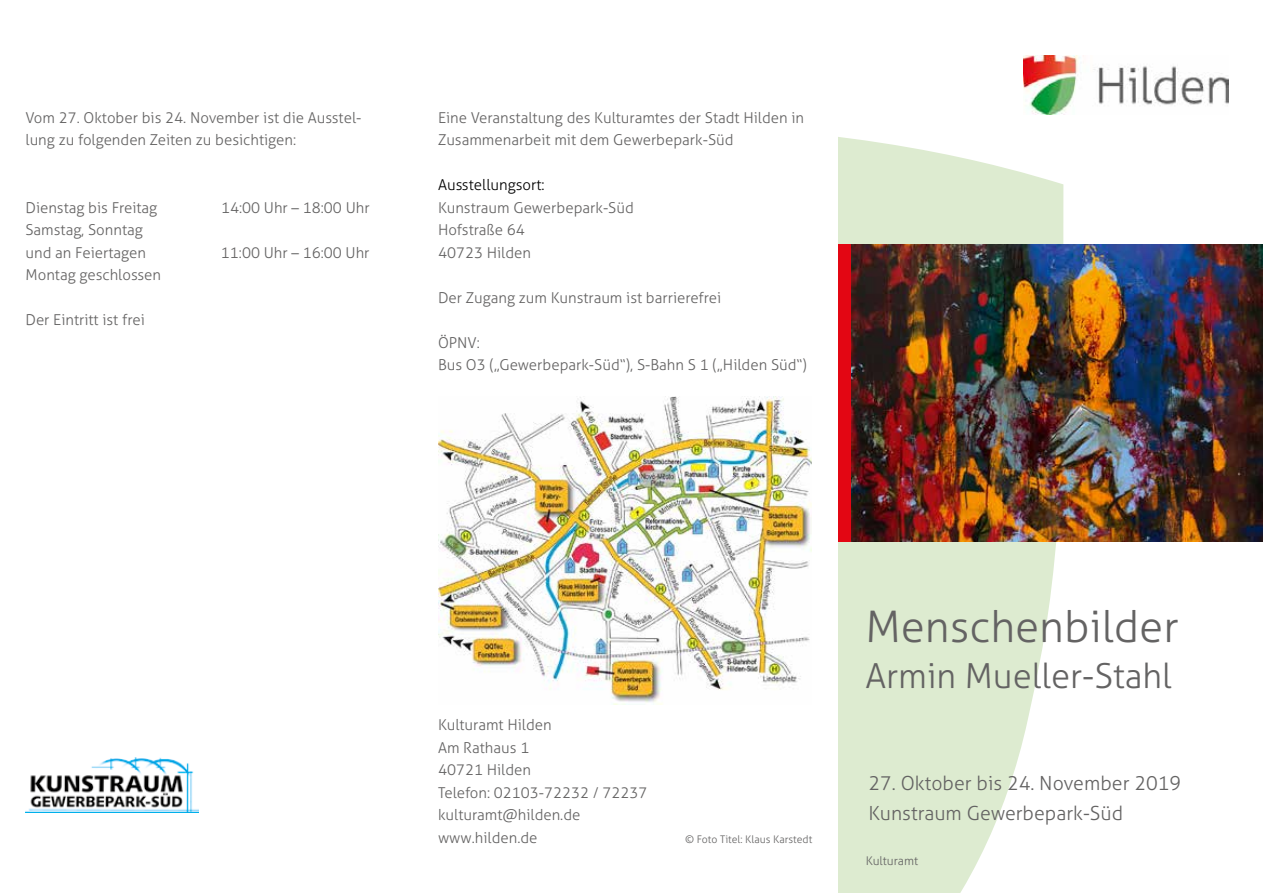
<style>
.page{position:relative;width:1263px;height:893px;background:#fff}
.page>*{position:absolute;margin:0;border:0;box-sizing:border-box;transform-origin:0 0}
.t1{font:300 43.5px "Aller";color:#646363}
.t2{font:300 34.5px "Aller";color:#646363}
.t3{font:300 19.5px/30px "Aller";color:#646363}
.t4{font:300 15px/22.5px "Aller";color:#646363}
.t5{font:300 15px "Aller";color:#000}
.t6{font:300 12px "Aller";color:#646363}
.t7{font:300 10.5px "Aller";color:#646363}
</style>
<div class="page">
<img style="left:1024px;top:55px;width:205px;height:60px">
<svg style="left:838px;top:137px;width:225px;height:756px;background:#e1edd6"></svg>
<img style="left:438px;top:397px;width:374px;height:308px">
<img style="left:26px;top:757px;width:173px;height:55px">
<img style="left:850px;top:244px;width:413px;height:298px">
<div style="left:838px;top:244px;width:12px;height:298px;background:#e30613"></div>
<p class="t4" style="left:26px;top:106px;width:337px">Vom 27. Oktober bis 24. November ist die Ausstel&shy;lung zu folgenden Zeiten zu besichtigen:</p>
<p class="t4" style="left:26px;top:196px;width:133px">Dienstag bis Freitag</p>
<p class="t4" style="left:221px;top:196px;width:150px">14:00 Uhr – 18:00 Uhr</p>
<p class="t4" style="left:26px;top:219px;width:122px">Samstag, Sonntag und an Feiertagen</p>
<p class="t4" style="left:221px;top:241px;width:150px">11:00 Uhr – 16:00 Uhr</p>
<p class="t4" style="left:26px;top:264px;width:137px">Montag geschlossen</p>
<p class="t4" style="left:26px;top:309px;width:121px">Der Eintritt ist frei</p>
<p class="t4" style="left:438px;top:106px;width:368px">Eine Veranstaltung des Kulturamtes der Stadt Hilden in<br>Zusammenarbeit mit dem Gewerbepark-Süd</p>
<p class="t5" style="left:438px;top:176px;width:108px">Ausstellungsort:</p>
<p class="t4" style="left:438px;top:196px;width:197px">Kunstraum Gewerbepark-Süd<br>Hofstraße 64<br>40723 Hilden</p>
<p class="t4" style="left:438px;top:286px;width:285px">Der Zugang zum Kunstraum ist barrierefrei</p>
<p class="t4" style="left:438px;top:331px;width:370px">ÖPNV:<br>Bus O3 („Gewerbepark-Süd“), S-Bahn S 1 („Hilden Süd“)</p>
<p class="t4" style="left:438px;top:714px;width:211px">Kulturamt Hilden<br>Am Rathaus 1<br>40721 Hilden<br>Telefon: 02103-72232 / 72237 kulturamt@hilden.de www.hilden.de</p>
<p class="t7" style="left:685px;top:833px;width:129px">© Foto Titel: Klaus Karstedt</p>
<h1 class="t1" style="left:865px;top:600px;width:315px">Menschenbilder</h1>
<h2 class="t2" style="left:865px;top:655px;width:308px">Armin Mueller-Stahl</h2>
<h3 class="t3" style="left:868px;top:768px;width:314px">27. Oktober bis 24. November 2019<br>Kunstraum Gewerbepark-Süd</h3>
<p class="t6" style="left:866px;top:854px;width:54px">Kulturamt</p>
</div>
